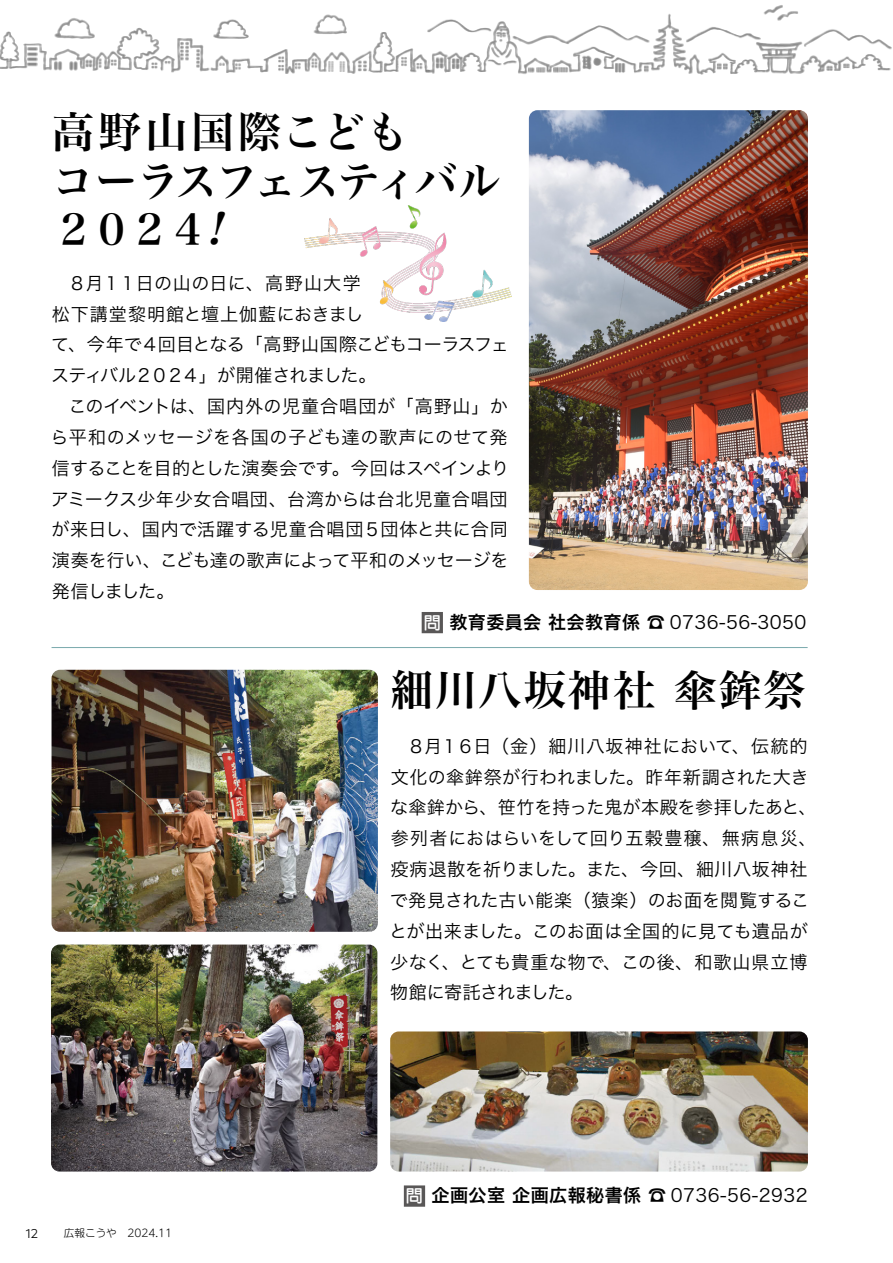
<style>
.page{position:relative;width:893px;height:1263px;background:#fff}
.page>*{position:absolute;margin:0;border:0;box-sizing:border-box;transform-origin:0 0}
.t1{font:42.45px/48.9px "Hira Min Pro N W6";letter-spacing:-.03em;color:#000}
.t2{font:42.45px "Hira Min Pro N W6";letter-spacing:.045em;color:#000}
.t3{font:18px/30.9px "Hira Kaku Pro N W3";letter-spacing:.01em;color:#000}
.t4{font:18px/30.9px "Hira Kaku Pro N W3";letter-spacing:-.02em;color:#000}
.t5{font:18px "Hira Kaku Pro N W3";letter-spacing:-.03em;color:#000}
.t6{font:18px "Hira Kaku Pro N W3";letter-spacing:-.015em;color:#000}
.t7{font:18px "Hira Kaku Pro N W3";letter-spacing:.04em;color:#000}
.t8{font:18px "Hira Kaku Pro N W3";letter-spacing:.035em;color:#000}
.t9{font:12.75px "Ariana Pro";color:#000}
.t10{font:300 10.65px "UD Shin M Go Pr 6 N";color:#000}
.s1{font-family:"UD Marugo Large Pr 6 N DB";font-size:16.95px;color:#fff}
.s2{font-family:"Hira Kaku Pro N W6"}
</style>
<div class="page">
<div style="left:422px;top:612px;width:21px;height:21px;background:#595757"></div>
<hr style="left:52px;top:647px;width:756px;height:1px;background:#7fadb0">
<img style="left:529px;top:110px;width:279px;height:480px">
<div style="left:404px;top:1185px;width:21px;height:22px;background:#595757"></div>
<img style="left:0;top:14px;width:418px;height:60px">
<img style="left:418px;top:5px;width:474px;height:70px">
<img style="left:390px;top:1031px;width:418px;height:140px">
<img style="left:52px;top:670px;width:326px;height:262px">
<img style="left:51px;top:944px;width:326px;height:227px">
<img style="left:305px;top:205px;width:207px;height:117px">
<h1 class="t1" style="left:52px;top:104px;width:450px">高野山国際こども<br>コーラスフェスティバル<br>２０２４!</h1>
<p class="t4" style="left:51px;top:266px;width:459px;text-indent:17px">８月１１日の山の日に、高野山大学<br>松下講堂黎明館と壇上伽藍におきまし<br>て、今年で４回目となる「高野山国際こどもコーラスフェスティバル２０２４」が開催されました。</p>
<p class="t8" style="left:69px;top:390px;width:441px">このイベントは、国内外の児童合唱団が「高野山」か</p>
<p class="t3" style="left:51px;top:420px;width:458px">ら平和のメッセージを各国の子ども達の歌声にのせて発</p>
<p class="t5" style="left:52px;top:452px;width:459px">信することを目的とした演奏会です。今回はスペインより</p>
<p class="t7" style="left:51px;top:483px;width:458px">アミークス少年少女合唱団、台湾からは台北児童合唱団</p>
<p class="t3" style="left:51px;top:513px;width:458px">が来日し、国内で活躍する児童合唱団５団体と共に合同</p>
<p class="t6" style="left:52px;top:544px;width:458px">演奏を行い、こども達の歌声によって平和のメッセージを</p>
<p class="t3" style="left:52px;top:575px;width:124px">発信しました。</p>
<p class="t3" style="left:424px;top:605px;width:384px"><span class="s1">問</span><span class="s2">教育委員会 社会教育係</span> ☎ 0736-56-3050</p>
<h1 class="t2" style="left:391px;top:653px;width:416px">細川八坂神社 傘鉾祭</h1>
<p class="t3" style="left:389px;top:729px;width:429px;text-indent:18px">８月１６日（金）細川八坂神社において、伝統的文化の傘鉾祭が行われました。昨年新調された大きな傘鉾から、笹竹を持った鬼が本殿を参拝したあと、参列者におはらいをして回り五穀豊穣、無病息災、疫病退散を祈りました。また、今回、細川八坂神社で発見された古い能楽（猿楽）のお面を閲覧することが出来ました。このお面は全国的に見ても遺品が少なく、とても貴重な物で、この後、和歌山県立博物館に寄託されました。</p>
<p class="t9" style="left:26px;top:1224px;width:14px">12</p>
<p class="t10" style="left:64px;top:1224px;width:110px">広報こうや　2024.11</p>
<p class="t3" style="left:406px;top:1179px;width:403px"><span class="s1">問</span><span class="s2">企画公室 企画広報秘書係</span> ☎ 0736-56-2932</p>
</div>
